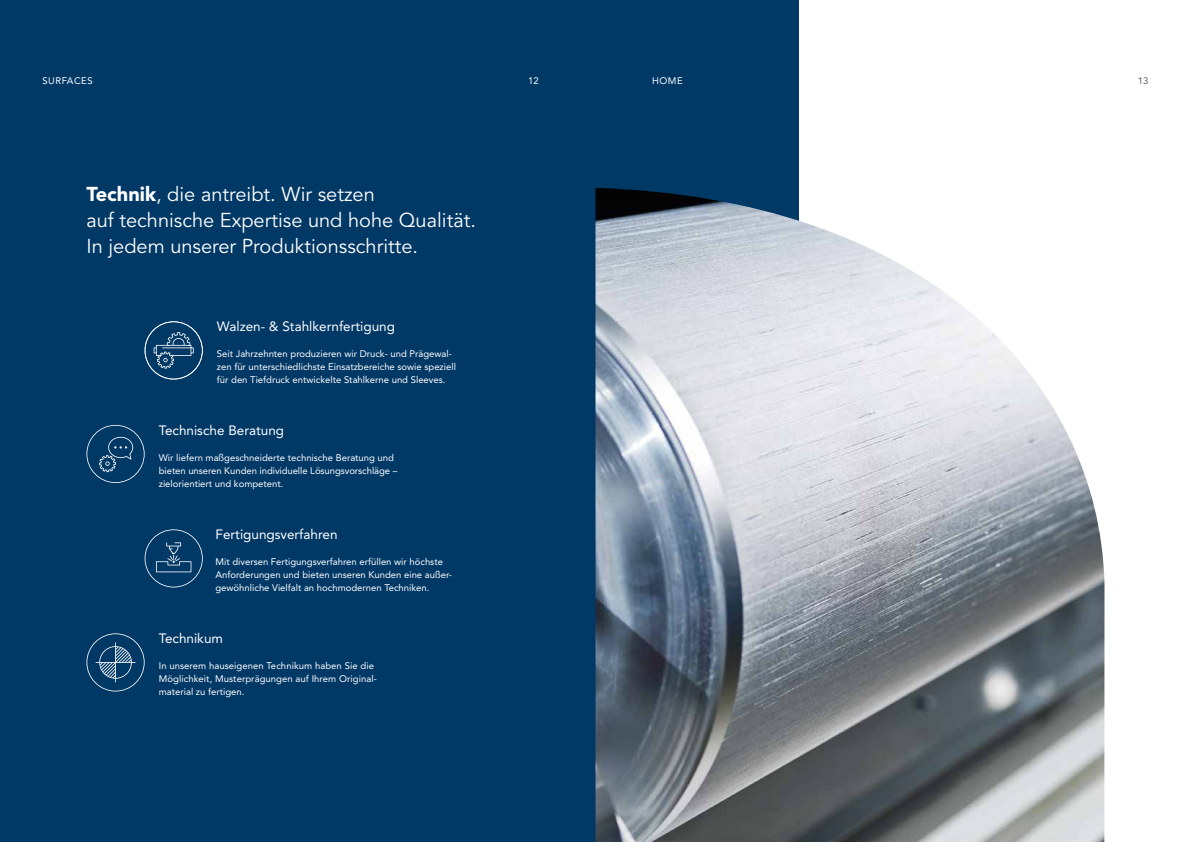
<style>
.page{position:relative;width:1191px;height:842px;background:#fff}
.page>*{position:absolute;margin:0;border:0;box-sizing:border-box;transform-origin:0 0}
.t1{font:20px/26px "Avenir LT Std";color:#fff}
.t2{font:13.5px "Avenir LT Std";color:#fff}
.t3{font:9.5px/13px "Avenir LT Std";color:#fff}
.t4{font:9.5px "Avenir LT Std";letter-spacing:.05em;color:#fff}
.t5{font:9.5px "Avenir LT Std";color:#54616c}
.s1{font-weight:900}
</style>
<div class="page">
<div style="left:0;top:0;width:798px;height:842px;background:#003866"></div>
<img style="left:595px;top:188px;width:509px;height:654px">
<svg style="left:145px;top:321px;width:58px;height:58px"></svg>
<svg style="left:86px;top:425px;width:59px;height:58px"></svg>
<svg style="left:86px;top:633px;width:59px;height:58px"></svg>
<svg style="left:145px;top:529px;width:58px;height:58px"></svg>
<p class="t4" style="left:43px;top:75px;width:52px">SURFACES</p>
<p class="t3" style="left:528px;top:74px;width:12px">12</p>
<p class="t3" style="left:652px;top:74px;width:32px">HOME</p>
<p class="t5" style="left:1137px;top:75px;width:12px">13</p>
<h1 class="t1" style="left:86px;top:182px;width:391px"><span class="s1">Technik</span>, die antreibt. Wir setzen<br>auf technische Expertise und hohe Qualität.<br>In jedem unserer Produktionsschritte.</h1>
<h2 class="t2" style="left:217px;top:318px;width:180px">Walzen- &amp; Stahlkernfertigung</h2>
<p class="t3" style="left:217px;top:347px;width:240px">Seit Jahrzehnten produzieren wir Druck- und Prägewal&shy;zen für unterschiedlichste Einsatzbereiche sowie speziell für den Tiefdruck entwickelte Stahlkerne und Sleeves.</p>
<h2 class="t2" style="left:159px;top:422px;width:127px">Technische Beratung</h2>
<p class="t3" style="left:159px;top:451px;width:240px">Wir liefern maßgeschneiderte technische Beratung und bieten unseren Kunden individuelle Lösungsvorschläge – zielorientiert und kompetent.</p>
<h2 class="t2" style="left:215px;top:526px;width:124px">Fertigungsverfahren</h2>
<p class="t3" style="left:215px;top:555px;width:238px">Mit diversen Fertigungsverfahren erfüllen wir höchste<br>Anforderungen und bieten unseren Kunden eine außer&shy;gewöhnliche Vielfalt an hochmodernen Techniken.</p>
<h2 class="t2" style="left:159px;top:630px;width:66px">Technikum</h2>
<p class="t3" style="left:159px;top:659px;width:219px">In unserem hauseigenen Technikum haben Sie die<br>Möglichkeit, Musterprägungen auf Ihrem Original&shy;material zu fertigen.</p>
</div>
